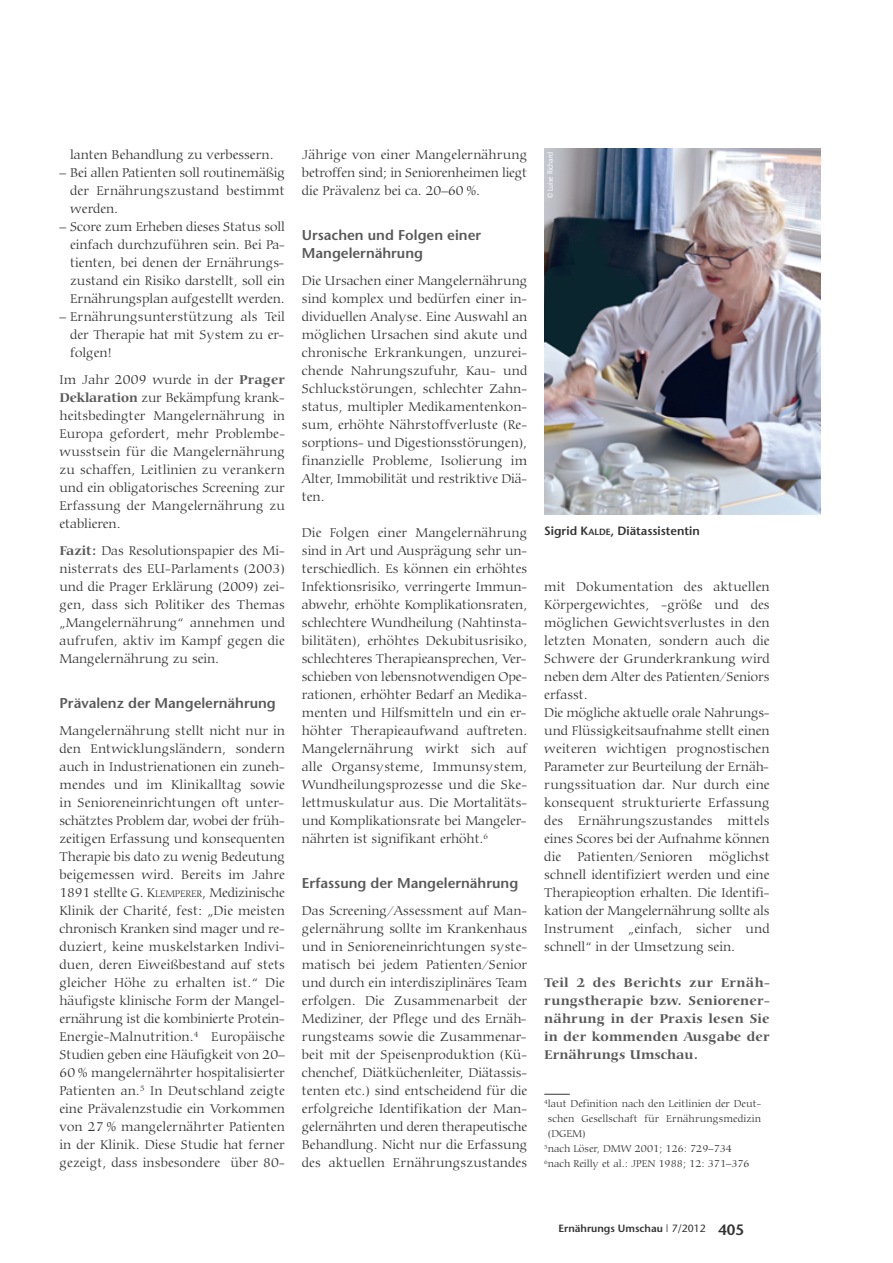
<style>
.page{position:relative;width:893px;height:1263px;background:#fff}
.page>*{position:absolute;margin:0;border:0;box-sizing:border-box;transform-origin:0 0}
.t1{font:600 14.25px/18px "Stone Sans";color:#5a5959}
.t2{font:300 13.5px/18px "Carmina BT";color:#343334;text-align:justify}
.t3{font:700 13.5px/18px "Carmina BT";letter-spacing:.01em;color:#5a5959;text-align:justify}
.t4{font:600 12px "Stone Sans";color:#343334}
.t5{font:300 10.5px "Carmina BT";letter-spacing:.005em;color:#343334}
.t6{font:600 10.5px "Stone Sans";color:#343334}
.t7{font:7.5px "Stone Sans";color:#fff;scale:.9 1}
.s1{font-weight:700;color:#5a5959}
.s2{font-size:10.2px}
.s3{font-size:9px}
.s4{font-weight:400}
.s5{font-size:15px}
</style>
<div class="page">
<img style="left:544px;top:149px;width:276px;height:365px">
<svg style="left:544px;top:1094px;width:26px;height:1px"></svg>
<p class="t2" style="left:70px;top:147px;width:205px">lanten Behandlung zu verbessern.</p>
<p class="t2" style="left:70px;top:165px;width:216px;text-indent:-11px">– Bei allen Patienten soll routinemäßig der Ernährungszustand bestimmt werden.</p>
<p class="t2" style="left:70px;top:219px;width:216px;text-indent:-11px">– Score zum Erheben dieses Status soll einfach durchzuführen sein. Bei Pa&shy;tienten, bei denen der Ernährungs&shy;zustand ein Risiko darstellt, soll ein Ernährungsplan aufgestellt werden.</p>
<p class="t2" style="left:70px;top:309px;width:216px;text-indent:-11px">– Ernährungsunterstützung als Teil der Therapie hat mit System zu er&shy;folgen!</p>
<p class="t2" style="left:60px;top:372px;width:227px">Im Jahr 2009 wurde in der <span class="s1">Prager Deklaration</span> zur Bekämpfung krank&shy;heitsbedingter Mangelernährung in Europa gefordert, mehr Problembe&shy;wusstsein für die Mangelernährung zu schaffen, Leitlinien zu verankern und ein obligatorisches Screening zur Erfassung der Mangelernährung zu etablieren.</p>
<p class="t2" style="left:60px;top:543px;width:227px"><span class="s1">Fazit:</span> Das Resolutionspapier des Mi&shy;nisterrats des EU-Parlaments (2003) und die Prager Erklärung (2009) zei&shy;gen, dass sich Politiker des Themas „Mangelernährung“ annehmen und aufrufen, aktiv im Kampf gegen die Mangelernährung zu sein.</p>
<p class="t1" style="left:60px;top:696px;width:218px">Prävalenz der Mangelernährung</p>
<p class="t2" style="left:60px;top:723px;width:227px">Mangelernährung stellt nicht nur in den Entwicklungsländern, sondern auch in Industrienationen ein zuneh&shy;mendes und im Klinikalltag sowie in Senioreneinrichtungen oft unter&shy;schätztes Problem dar, wobei der früh&shy;zeitigen Erfassung und konsequenten Therapie bis dato zu wenig Bedeutung beigemessen wird. Bereits im Jahre 1891 stellte G. K<span class="s2">LEMPERER</span>, Medizinische Klinik der Charité, fest: „Die meisten chronisch Kranken sind mager und re&shy;duziert, keine muskelstarken Indivi&shy;duen, deren Eiweißbestand auf stets gleicher Höhe zu erhalten ist.“ Die häufigste klinische Form der Mangel&shy;ernährung ist die kombinierte Protein-Energie-Malnutrition.<sup>4</sup> Europäische Studien geben eine Häufigkeit von 20– 60 % mangelernährter hospitalisierter Patienten an.<sup>5</sup> In Deutschland zeigte eine Prävalenzstudie ein Vorkommen von 27 % mangelernährter Patienten in der Klinik. Diese Studie hat ferner gezeigt, dass insbesondere über 80-</p>
<p class="t2" style="left:302px;top:147px;width:227px">Jährige von einer Mangelernährung betroffen sind; in Seniorenheimen liegt die Prävalenz bei ca. 20–60 %.</p>
<p class="t1" style="left:302px;top:228px;width:181px">Ursachen und Folgen einer<br>Mangelernährung</p>
<p class="t2" style="left:302px;top:273px;width:227px">Die Ursachen einer Mangelernährung sind komplex und bedürfen einer in&shy;dividuellen Analyse. Eine Auswahl an möglichen Ursachen sind akute und chronische Erkrankungen, unzurei&shy;chende Nahrungszufuhr, Kau- und Schluckstörungen, schlechter Zahn&shy;status, multipler Medikamentenkon&shy;sum, erhöhte Nährstoffverluste (Re&shy;sorptions- und Digestionsstörungen), finanzielle Probleme, Isolierung im Alter, Immobilität und restriktive Diä&shy;ten.</p>
<p class="t2" style="left:302px;top:525px;width:227px">Die Folgen einer Mangelernährung sind in Art und Ausprägung sehr un&shy;terschiedlich. Es können ein erhöhtes Infektionsrisiko, verringerte Immun&shy;abwehr, erhöhte Komplikationsraten, schlechtere Wundheilung (Nahtinsta&shy;bilitäten), erhöhtes Dekubitusrisiko, schlechteres Therapieansprechen, Ver&shy;schieben von lebensnotwendigen Ope&shy;rationen, erhöhter Bedarf an Medika&shy;menten und Hilfsmitteln und ein er&shy;höhter Therapieaufwand auftreten.<br>Mangelernährung wirkt sich auf alle Organsysteme, Immunsystem, Wundheilungsprozesse und die Ske&shy;lettmuskulatur aus. Die Mortalitäts&shy;und Komplikationsrate bei Mangeler&shy;nährten ist signifikant erhöht.<sup>6</sup></p>
<p class="t1" style="left:302px;top:876px;width:218px">Erfassung der Mangelernährung</p>
<p class="t2" style="left:302px;top:903px;width:227px">Das Screening/Assessment auf Man&shy;gelernährung sollte im Krankenhaus und in Senioreneinrichtungen syste&shy;matisch bei jedem Patienten/Senior und durch ein interdisziplinäres Team erfolgen. Die Zusammenarbeit der Mediziner, der Pflege und des Ernäh&shy;rungsteams sowie die Zusammenar&shy;beit mit der Speisenproduktion (Kü&shy;chenchef, Diätküchenleiter, Diätassis&shy;tenten etc.) sind entscheidend für die erfolgreiche Identifikation der Man&shy;gelernährten und deren therapeutische Behandlung. Nicht nur die Erfassung des aktuellen Ernährungszustandes</p>
<p class="t7" style="left:547px;top:198px;width:53px;rotate:-90deg">© Luise Richard</p>
<p class="t4" style="left:544px;top:526px;width:157px">Sigrid K<span class="s3">ALDE</span>, Diätassistentin</p>
<p class="t2" style="left:544px;top:579px;width:227px;text-align:left">mit Dokumentation des aktuellen Körpergewichtes, -größe und des möglichen Gewichtsverlustes in den letzten Monaten, sondern auch die Schwere der Grunderkrankung wird neben dem Alter des Patienten/Seniors erfasst.<br>Die mögliche aktuelle orale Nahrungs&shy;und Flüssigkeitsaufnahme stellt einen weiteren wichtigen prognostischen Parameter zur Beurteilung der Ernäh&shy;rungssituation dar. Nur durch eine konsequent strukturierte Erfassung des Ernährungszustandes mittels eines Scores bei der Aufnahme können die Patienten/Senioren möglichst schnell identifiziert werden und eine Therapieoption erhalten. Die Identifi&shy;kation der Mangelernährung sollte als Instrument „einfach, sicher und schnell“ in der Umsetzung sein.</p>
<p class="t3" style="left:544px;top:975px;width:227px">Teil 2 des Berichts zur Ernäh&shy;rungstherapie bzw. Seniorener&shy;nährung in der Praxis lesen Sie in der kommenden Ausgabe der Ernährungs Umschau.</p>
<p class="t5" style="left:544px;top:1100px;width:218px"><sup>4</sup>laut Definition nach den Leitlinien der Deut-</p>
<p class="t5" style="left:548px;top:1115px;width:215px">schen Gesellschaft für Ernährungsmedizin</p>
<p class="t5" style="left:548px;top:1130px;width:39px">(DGEM)</p>
<p class="t5" style="left:544px;top:1145px;width:189px"><sup>5</sup>nach Löser, DMW 2001; 126: 729–734</p>
<p class="t5" style="left:544px;top:1160px;width:207px"><sup>6</sup>nach Reilly et al.: JPEN 1988; 12: 371–376</p>
<p class="t6" style="left:558px;top:1225px;width:187px">Ernährungs Umschau <span class="s4">| 7/2012</span> <span class="s5">405</span></p>
</div>
